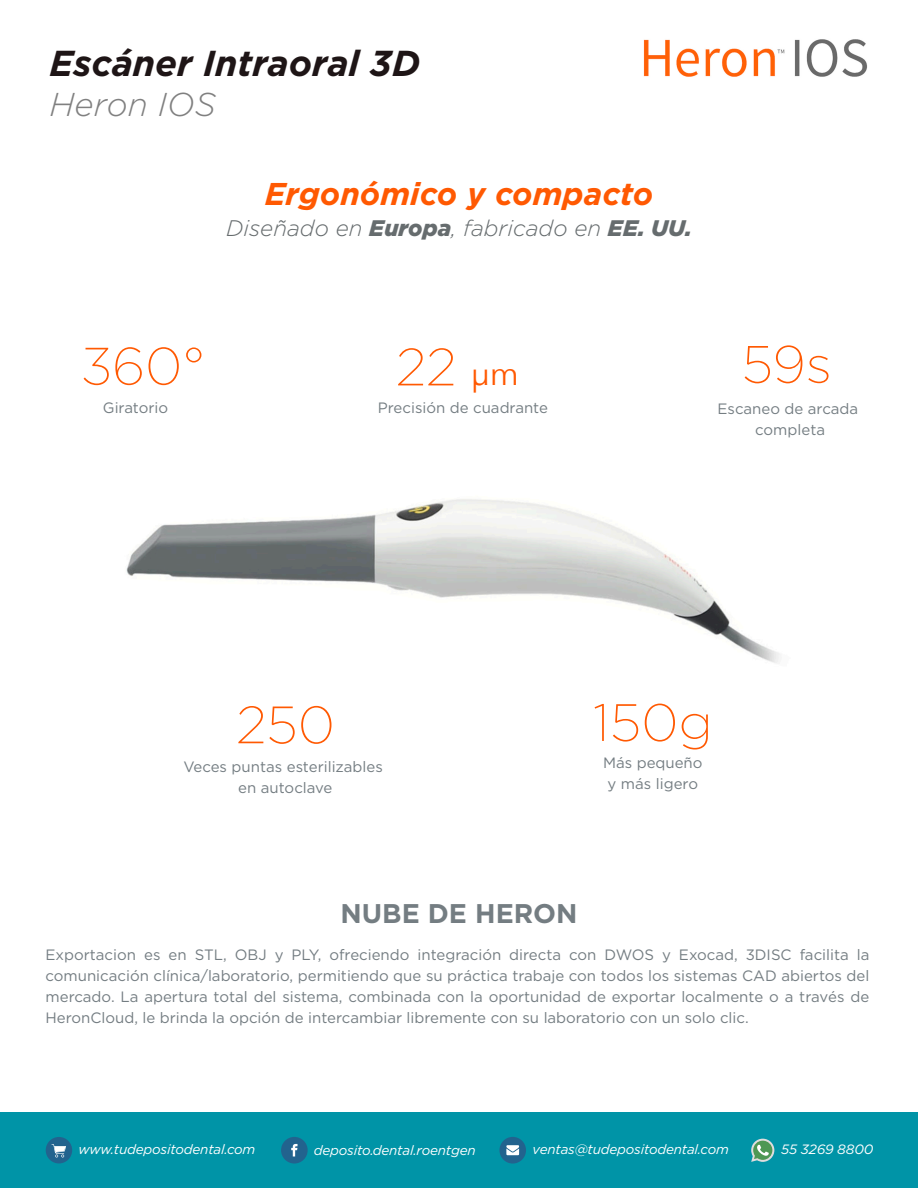
<style>
.page{position:relative;width:918px;height:1188px;background:#fff}
.page>*{position:absolute;margin:0;border:0;box-sizing:border-box;transform-origin:0 0}
.t1{font:200 52.5px "Gotham HTF";color:#ff5902}
.t2{font:italic 700 36px "Gotham HTF";color:#1e1516}
.t3{font:italic 300 33px "Gotham HTF";color:#808080}
.t4{font:italic 700 31.5px "Gotham HTF";color:#ff5902}
.t5{font:700 27px "Gotham HTF";color:#747d82}
.t6{font:italic 300 22.5px "Gotham HTF";color:#666c6e}
.t7{font:15px/21px "Gotham HTF";color:#747d82;text-align:center}
.t8{font:italic 13.5px "Gotham HTF";letter-spacing:-.015em;color:#fff}
.s1{font-weight:900}
.s2{font-family:"Avenir Next";font-weight:400;font-size:33px}
</style>
<div class="page">
<div style="left:0;top:1112px;width:918px;height:76px;background:#0094a7"></div>
<svg style="left:281px;top:1137px;width:27px;height:27px"></svg>
<svg style="left:291px;top:1144px;width:7px;height:12px"></svg>
<svg style="left:499px;top:1137px;width:27px;height:27px"></svg>
<svg style="left:506px;top:1145px;width:13px;height:10px"></svg>
<div style="left:46px;top:1137px;width:26px;height:26px;background:#22638e;border-radius:50%"></div>
<svg style="left:52px;top:1144px;width:14px;height:13px"></svg>
<svg style="left:751px;top:1139px;width:23px;height:23px"></svg>
<img style="left:644px;top:39px;width:223px;height:38px">
<img style="left:126px;top:499px;width:654px;height:164px">
<h2 class="t2" style="left:50px;top:42px;width:372px">Escáner Intraoral 3D</h2>
<h3 class="t3" style="left:50px;top:87px;width:168px">Heron IOS</h3>
<h3 class="t4" style="left:265px;top:175px;width:390px">Ergonómico y compacto</h3>
<h3 class="t6" style="left:226px;top:216px;width:467px">Diseñado en <span class="s1">Europa</span>, fabricado en <span class="s1">EE. UU.</span></h3>
<h1 class="t1" style="left:742px;top:336px;width:92px">59s</h1>
<h1 class="t1" style="left:82px;top:338px;width:125px">360°</h1>
<h1 class="t1" style="left:396px;top:339px;width:125px">22 <span class="s2">µm</span></h1>
<p class="t7" style="left:378px;top:397px;width:172px">Precisión de cuadrante</p>
<p class="t7" style="left:718px;top:398px;width:142px">Escaneo de arcada completa</p>
<p class="t7" style="left:103px;top:397px;width:67px">Giratorio</p>
<h1 class="t1" style="left:593px;top:694px;width:121px">150g</h1>
<h1 class="t1" style="left:236px;top:696px;width:100px">250</h1>
<p class="t7" style="left:183px;top:756px;width:201px">Veces puntas esterilizables en autoclave</p>
<p class="t7" style="left:603px;top:752px;width:101px">Más pequeño y más ligero</p>
<h3 class="t5" style="left:340px;top:898px;width:239px">NUBE DE HERON</h3>
<p class="t7" style="left:46px;top:944px;width:825px;text-align:justify">Exportacion es en STL, OBJ y PLY, ofreciendo integración directa con DWOS y Exocad, 3DISC facilita la comunicación clínica/laboratorio, permitiendo que su práctica trabaje con todos los sistemas CAD abiertos del mercado. La apertura total del sistema, combinada con la oportunidad de exportar localmente o a través de HeronCloud, le brinda la opción de intercambiar libremente con su laboratorio con un solo clic.</p>
<p class="t8" style="left:78px;top:1142px;width:178px">www.tudepositodental.com</p>
<p class="t8" style="left:314px;top:1142px;width:163px">deposito.dental.roentgen</p>
<p class="t8" style="left:533px;top:1142px;width:198px">ventas@tudepositodental.com</p>
<p class="t8" style="left:781px;top:1142px;width:94px">55 3269 8800</p>
</div>
